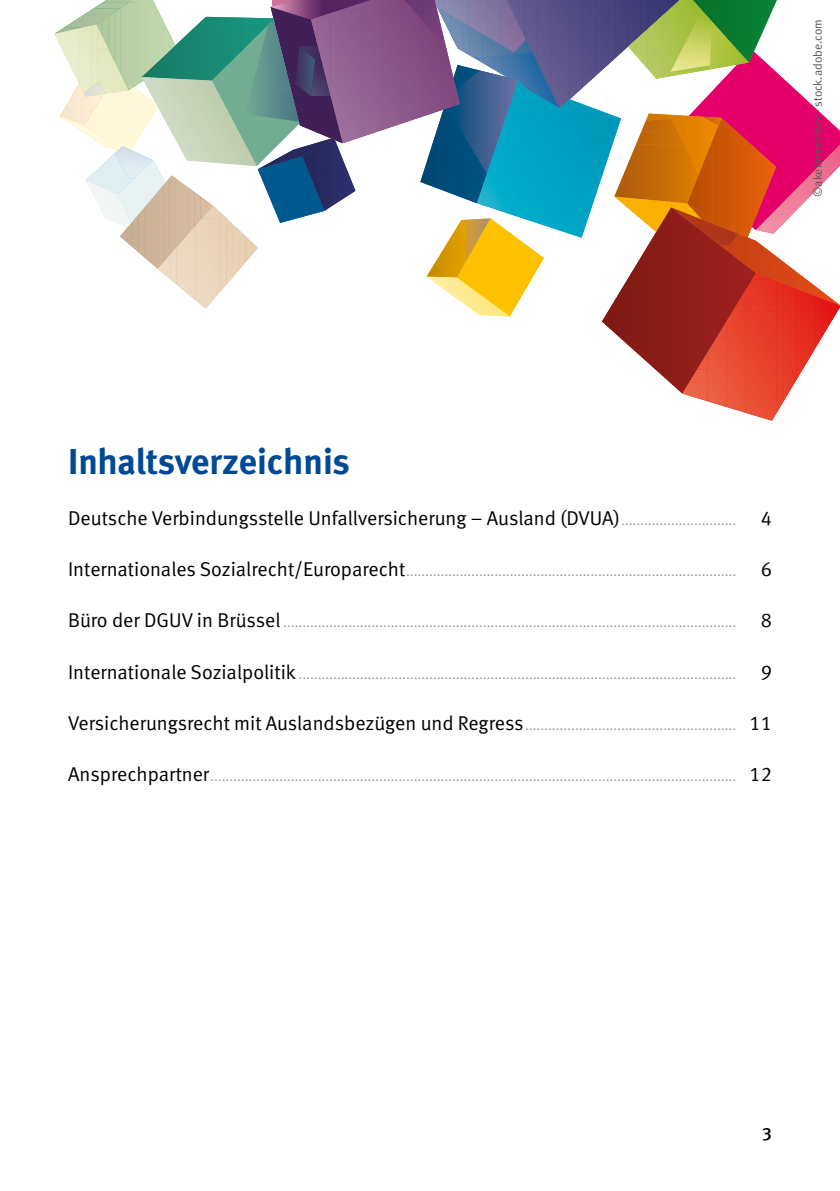
<style>
.page{position:relative;width:840px;height:1191px;background:#fff}
.page>*{position:absolute;margin:0;border:0;box-sizing:border-box;transform-origin:0 0}
._01_Überschriften_C_-_Überschrift_schwarz{font:700 36px "DGUV Meta";color:#004994}
.t1{font:20px "DGUV Meta";color:#000}
.t2{font:500 18px "DGUV Meta";color:#000}
.t3{font:14px "DGUV Meta";color:#9d9d9c}
.t4{font:12px "DGUV Meta";color:#575756}
.s1{font-size:14px;color:#9d9d9c}
.s2{font-size:20px;color:#000}
</style>
<div class="page">
<svg style="left:55px;top:0;width:784px;height:421px"></svg>
<img style="left:96px;top:24px;width:32px;height:66px">
<img style="left:55px;top:24px;width:41px;height:10px">
<img style="left:84px;top:81px;width:21px;height:15px">
<p class="t4" style="left:810px;top:197px;width:179px;rotate:-90deg">©akebonostock - stock.adobe.com</p>
<h1 class="_01_Überschriften_C_-_Überschrift_schwarz" style="left:68px;top:440px;width:283px">Inhaltsverzeichnis</h1>
<p class="t1" style="left:68px;top:506px;width:704px">Deutsche Verbindungsstelle Unfallversicherung – Ausland (DVUA)<span class="s1">..............................</span> 4</p>
<p class="t3" style="left:68px;top:563px;width:704px"><span class="s2">Internationales Sozialrecht/Europarecht</span>...................................................................................... <span class="s2">6</span></p>
<p class="t3" style="left:68px;top:614px;width:704px"><span class="s2">Büro der DGUV in Brüssel</span> ...................................................................................................................... <span class="s2">8</span></p>
<p class="t3" style="left:68px;top:666px;width:704px"><span class="s2">Internationale Sozialpolitik</span> .................................................................................................................. <span class="s2">9</span></p>
<p class="t3" style="left:68px;top:717px;width:704px"><span class="s2">Versicherungsrecht mit Auslandsbezügen und Regress</span>....................................................... <span class="s2">11</span></p>
<p class="t3" style="left:68px;top:768px;width:704px"><span class="s2">Ansprechpartner</span>......................................................................................................................................... <span class="s2">12</span></p>
<p class="t2" style="left:761px;top:1123px;width:11px">3</p>
</div>
